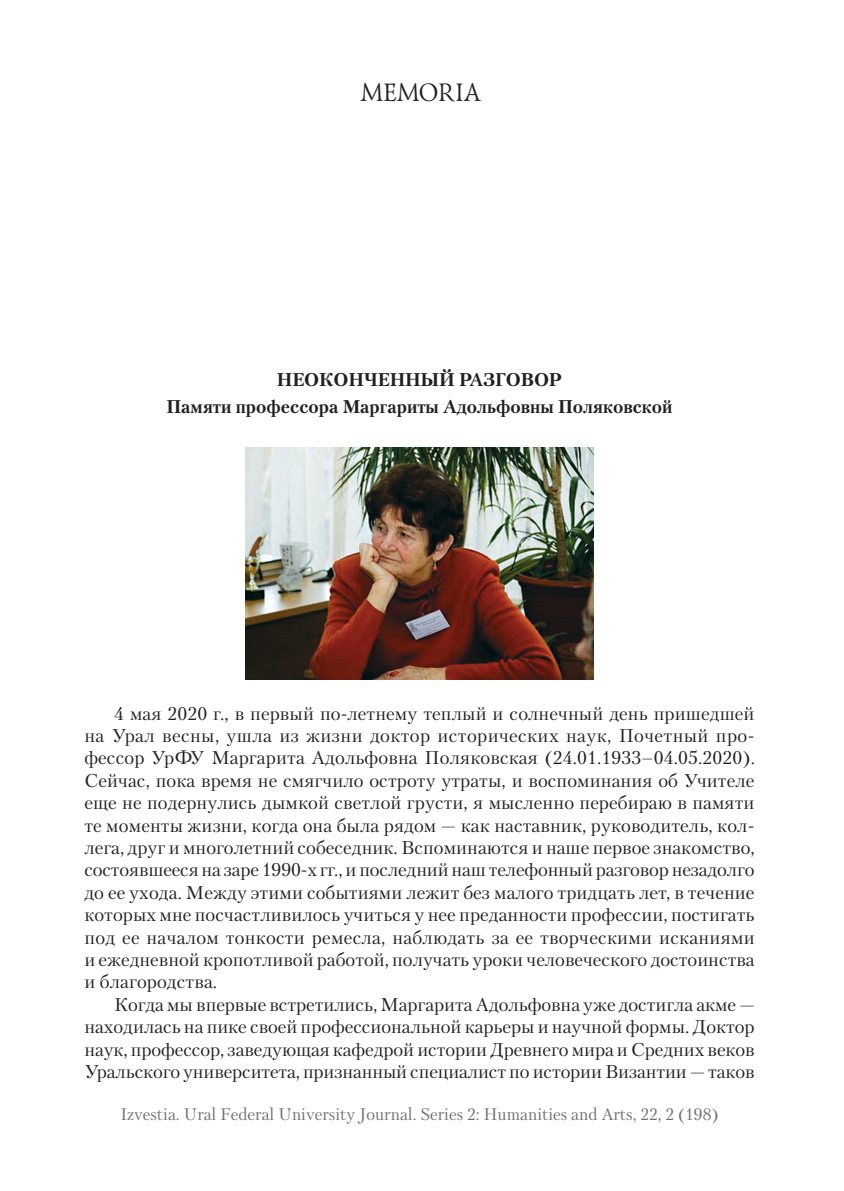
<style>
.page{position:relative;width:844px;height:1191px;background:#fff}
.page>*{position:absolute;margin:0;border:0;box-sizing:border-box;transform-origin:0 0}
.t1{font:24.5px "Lazursky Plain";color:#231f20}
.t2{font:18.38px/22.4px "Petersburg C";letter-spacing:-.005em;color:#231f20;text-align:justify}
.t3{font:700 18.38px/26.9px "Petersburg C";color:#231f20;text-align:center}
.t4{font:16.62px "Petersburg C";color:#6d6e70}
</style>
<div class="page">
<img style="left:246px;top:447px;width:347px;height:233px">
<h1 class="t1" style="left:359px;top:78px;width:122px">MEMORIA</h1>
<p class="t3" style="left:166px;top:368px;width:507px">НЕОКОНЧЕННЫЙ РАЗГОВОР<br>Памяти профессора Маргариты Адольфовны Поляковской</p>
<p class="t2" style="left:84px;top:703px;width:672px;text-indent:30px">4 мая 2020 г., в первый по-летнему теплый и солнечный день пришедшей на Урал весны, ушла из жизни доктор исторических наук, Почетный про&shy;фессор УрФУ Маргарита Адольфовна Поляковская (24.01.1933–04.05.2020).<br>Сейчас, пока время не смягчило остроту утраты, и воспоминания об Учителе еще не подернулись дымкой светлой грусти, я мысленно перебираю в памяти те моменты жизни, когда она была рядом — как наставник, руководитель, кол&shy;лега, друг и многолетний собеседник. Вспоминаются и наше первое знакомство, состоявшееся на заре 1990-х гг., и последний наш телефонный разговор незадолго до ее ухода. Между этими событиями лежит без малого тридцать лет, в течение которых мне посчастливилось учиться у нее преданности профессии, постигать под ее началом тонкости ремесла, наблюдать за ее творческими исканиями и ежедневной кропотливой работой, получать уроки человеческого достоинства и благородства.</p>
<p class="t2" style="left:84px;top:994px;width:671px;text-indent:30px">Когда мы впервые встретились, Маргарита Адольфовна уже достигла акме — находилась на пике своей профессиональной карьеры и научной формы. Доктор наук, профессор, заведующая кафедрой истории Древнего мира и Средних веков Уральского университета, признанный специалист по истории Византии — таков</p>
<p class="t4" style="left:120px;top:1106px;width:599px">Izvestia. Ural Federal University Journal. Series 2: Humanities and Arts, 22, 2 (198)</p>
</div>
